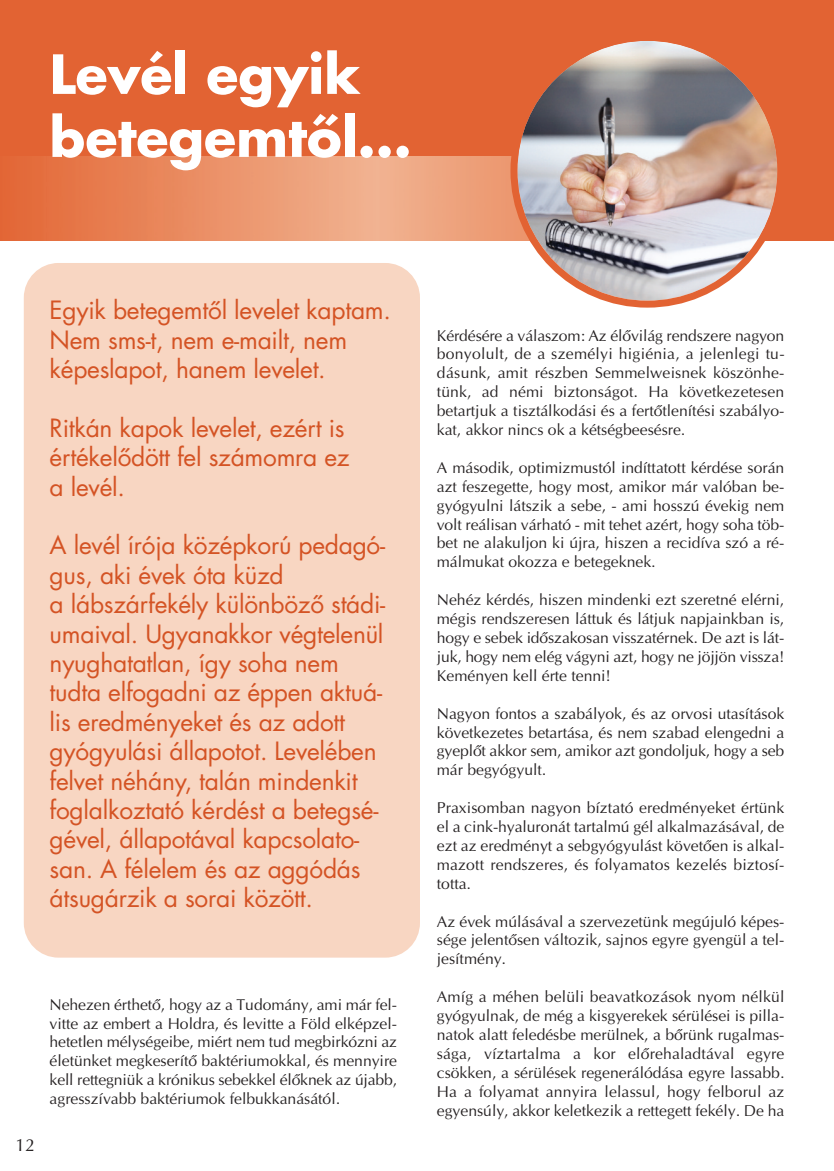
<style>
.page{position:relative;width:834px;height:1171px;background:#fff}
.page>*{position:absolute;margin:0;border:0;box-sizing:border-box;transform-origin:0 0}
.t1{font:52.5px/63px "Futura H Bold";color:#fff}
.t2{font:24.5px/29.4px "Futura H Book";letter-spacing:-.01em;color:#d45324}
.t3{font:17.5px "Optima H";color:#231f20}
.t4{font:15.75px/18.9px "Optima H";color:#231f20;text-align:justify}
</style>
<div class="page">
<div style="left:0;top:0;width:833px;height:240px;background:#e26333"></div>
<img style="left:0;top:157px;width:510px;height:84px">
<img style="left:510px;top:41px;width:274px;height:267px">
<div style="left:24px;top:263px;width:396px;height:694px;background:#f8d6c2;border-radius:35px"></div>
<h1 class="t1" style="left:50px;top:44px;width:363px">Levél egyik betegemtôl...</h1>
<h2 class="t2" style="left:50px;top:296px;width:343px">Egyik betegemtôl levelet kaptam.<br>Nem sms-t, nem e-mailt, nem képeslapot, hanem levelet.</h2>
<h2 class="t2" style="left:50px;top:413px;width:301px">Ritkán kapok levelet, ezért is értékelôdött fel számomra ez a levél.</h2>
<p class="t2" style="left:50px;top:531px;width:337px">A levél írója középkorú pedagó&shy;gus, aki évek óta küzd<br>a lábszárfekély különbözô stádi&shy;umaival. Ugyanakkor végtelenül nyughatatlan, így soha nem tudta elfogadni az éppen aktuá&shy;lis eredményeket és az adott gyógyulási állapotot. Levelében felvet néhány, talán mindenkit foglalkoztató kérdést a betegsé&shy;gével, állapotával kapcsolato&shy;san. A félelem és az aggódás átsugárzik a sorai között.</p>
<p class="t3" style="left:16px;top:1135px;width:21px">12</p>
<p class="t4" style="left:50px;top:994px;width:349px">Nehezen érthetô, hogy az a Tudomány, ami már fel&shy;vitte az embert a Holdra, és levitte a Föld elképzel&shy;hetetlen mélységeibe, miért nem tud megbirkózni az életünket megkeserítô baktériumokkal, és mennyire kell rettegniük a krónikus sebekkel élôknek az újabb, agresszívabb baktériumok felbukkanásától.</p>
<p class="t4" style="left:437px;top:326px;width:349px">Kérdésére a válaszom: Az élôvilág rendszere nagyon bonyolult, de a személyi higiénia, a jelenlegi tu&shy;dásunk, amit részben Semmelweisnek köszönhe&shy;tünk, ad némi biztonságot. Ha következetesen betartjuk a tisztálkodási és a fertôtlenítési szabályo&shy;kat, akkor nincs ok a kétségbeesésre.</p>
<p class="t4" style="left:437px;top:458px;width:349px">A második, optimizmustól indíttatott kérdése során azt feszegette, hogy most, amikor már valóban be&shy;gyógyulni látszik a sebe, - ami hosszú évekig nem volt reálisan várható - mit tehet azért, hogy soha töb&shy;bet ne alakuljon ki újra, hiszen a recidíva szó a ré&shy;málmukat okozza e betegeknek.</p>
<p class="t4" style="left:437px;top:590px;width:349px">Nehéz kérdés, hiszen mindenki ezt szeretné elérni, mégis rendszeresen láttuk és látjuk napjainkban is, hogy e sebek idôszakosan visszatérnek. De azt is lát&shy;juk, hogy nem elég vágyni azt, hogy ne jöjjön vissza!<br>Keményen kell érte tenni!</p>
<p class="t4" style="left:437px;top:704px;width:349px">Nagyon fontos a szabályok, és az orvosi utasítások következetes betartása, és nem szabad elengedni a gyeplôt akkor sem, amikor azt gondoljuk, hogy a seb már begyógyult.</p>
<p class="t4" style="left:437px;top:798px;width:349px">Praxisomban nagyon bíztató eredményeket értünk el a cink-hyaluronát tartalmú gél alkalmazásával, de ezt az eredményt a sebgyógyulást követôen is alkal&shy;mazott rendszeres, és folyamatos kezelés biztosí&shy;totta.</p>
<p class="t4" style="left:437px;top:911px;width:349px">Az évek múlásával a szervezetünk megújuló képes&shy;sége jelentôsen változik, sajnos egyre gyengül a tel&shy;jesítmény.</p>
<p class="t4" style="left:437px;top:987px;width:349px">Amíg a méhen belüli beavatkozások nyom nélkül gyógyulnak, de még a kisgyerekek sérülései is pilla&shy;natok alatt feledésbe merülnek, a bôrünk rugalmas&shy;sága, víztartalma a kor elôrehaladtával egyre csökken, a sérülések regenerálódása egyre lassabb.<br>Ha a folyamat annyira lelassul, hogy felborul az egyensúly, akkor keletkezik a rettegett fekély. De ha</p>
</div>
